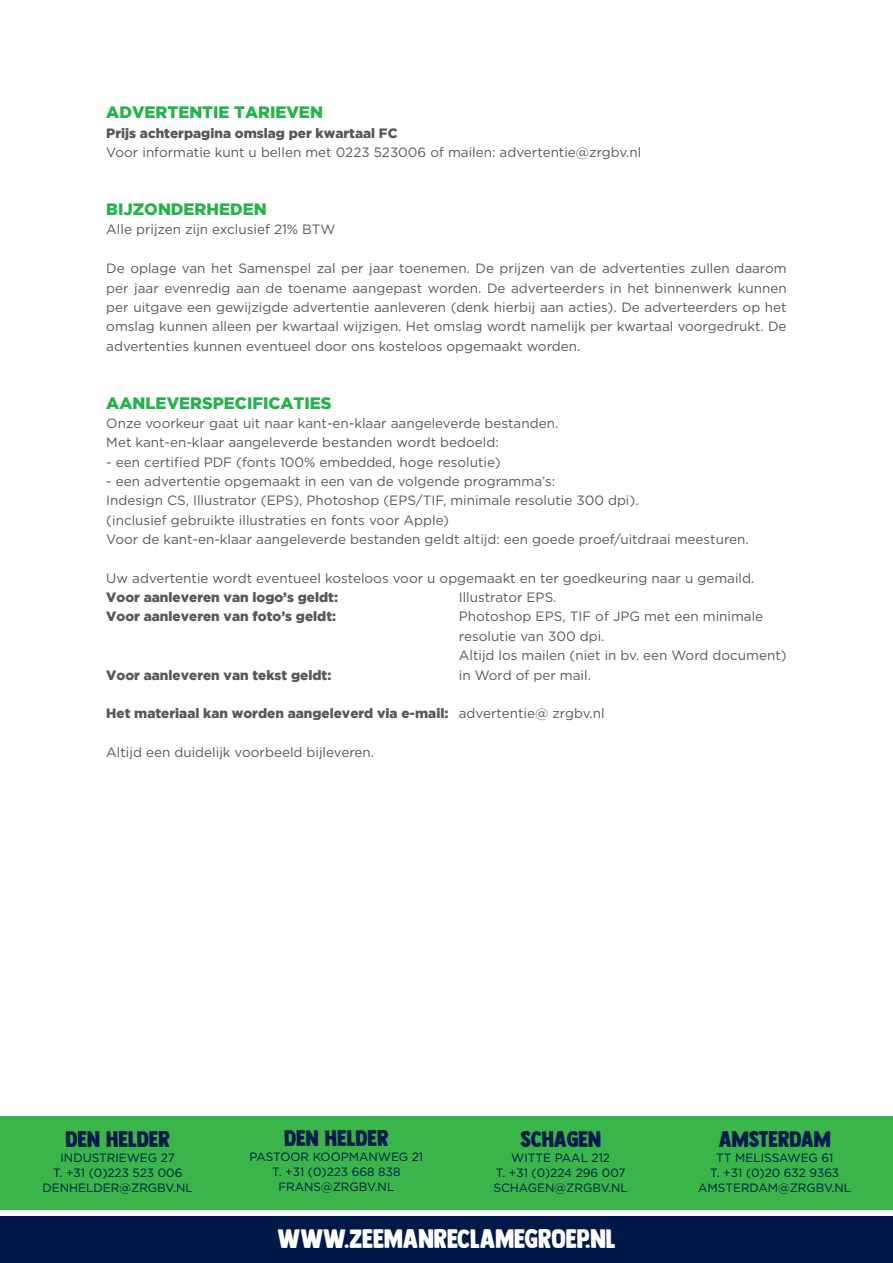
<style>
.page{position:relative;width:893px;height:1263px;background:#fff}
.page>*{position:absolute;margin:0;border:0;box-sizing:border-box;transform-origin:0 0}
.t1{font:26.7px "Longreach";color:#fff}
.t2{font:22.5px "Longreach";color:#00194b}
.t3{font:900 16.5px "Gotham";color:#23b24b}
.t4{font:13.5px/19.4px "Gotham";color:#57585a}
.t5{font:900 13.5px "Gotham";color:#57585a}
.t6{font:12px/15px "Gotham";color:#00194b;text-align:center}
.s1{font-weight:400}
</style>
<div class="page">
<div style="left:0;top:1213px;width:893px;height:50px;background:#00194b"></div>
<div style="left:0;top:1116px;width:893px;height:96px;background:#3ab54a"></div>
<div style="left:0;top:1210px;width:893px;height:5px;background:#fff"></div>
<p class="t3" style="left:106px;top:103px;width:218px">ADVERTENTIE TARIEVEN</p>
<p class="t5" style="left:106px;top:125px;width:293px">Prijs achterpagina omslag per kwartaal FC</p>
<p class="t4" style="left:106px;top:142px;width:537px">Voor informatie kunt u bellen met 0223 523006 of mailen: advertentie@zrgbv.nl</p>
<p class="t3" style="left:106px;top:200px;width:162px">BIJZONDERHEDEN</p>
<p class="t4" style="left:106px;top:220px;width:231px">Alle prijzen zijn exclusief 21% BTW</p>
<p class="t4" style="left:106px;top:258px;width:682px;text-align:justify">De oplage van het Samenspel zal per jaar toenemen. De prijzen van de advertenties zullen daarom per jaar evenredig aan de toename aangepast worden. De adverteerders in het binnenwerk kunnen per uitgave een gewijzigde advertentie aanleveren (denk hierbij aan acties). De adverteerders op het omslag kunnen alleen per kwartaal wijzigen. Het omslag wordt namelijk per kwartaal voorgedrukt. De advertenties kunnen eventueel door ons kosteloos opgemaakt worden.</p>
<p class="t3" style="left:106px;top:393px;width:227px">AANLEVERSPECIFICATIES</p>
<p class="t4" style="left:106px;top:413px;width:453px">Onze voorkeur gaat uit naar kant-en-klaar aangeleverde bestanden.<br>Met kant-en-klaar aangeleverde bestanden wordt bedoeld:</p>
<p class="t4" style="left:106px;top:452px;width:396px">- een certified PDF (fonts 100% embedded, hoge resolutie)</p>
<p class="t4" style="left:106px;top:471px;width:644px">- een advertentie opgemaakt in een van de volgende programma’s:<br>Indesign CS, Illustrator (EPS), Photoshop (EPS/TIF, minimale resolutie 300 dpi).<br>(inclusief gebruikte illustraties en fonts voor Apple)<br>Voor de kant-en-klaar aangeleverde bestanden geldt altijd: een goede proef/uitdraai meesturen.</p>
<p class="t4" style="left:106px;top:568px;width:650px">Uw advertentie wordt eventueel kosteloos voor u opgemaakt en ter goedkeuring naar u gemaild.</p>
<p class="t5" style="left:106px;top:589px;width:233px">Voor aanleveren van logo’s geldt:</p>
<p class="t4" style="left:459px;top:587px;width:99px">Illustrator EPS.</p>
<p class="t5" style="left:106px;top:609px;width:231px">Voor aanleveren van foto’s geldt:</p>
<p class="t4" style="left:459px;top:607px;width:329px">Photoshop EPS, TIF of JPG met een minimale resolutie van 300 dpi.<br>Altijd los mailen (niet in bv. een Word document)</p>
<p class="t5" style="left:106px;top:667px;width:226px">Voor aanleveren van tekst geldt:</p>
<p class="t4" style="left:459px;top:665px;width:134px">in Word of per mail.</p>
<p class="t5" style="left:106px;top:706px;width:500px">Het materiaal kan worden aangeleverd via e-mail: <span class="s1">advertentie@ zrgbv.nl</span></p>
<p class="t4" style="left:106px;top:742px;width:269px">Altijd een duidelijk voorbeeld bijleveren.</p>
<h2 class="t2" style="left:66px;top:1126px;width:106px">DEN HELDER</h2>
<p class="t6" style="left:43px;top:1150px;width:152px">INDUSTRIEWEG 27<br>T. +31 (0)223 523 006<br>DENHELDER@ZRGBV.NL</p>
<h2 class="t2" style="left:284px;top:1125px;width:106px">DEN HELDER</h2>
<p class="t6" style="left:249px;top:1149px;width:175px">PASTOOR KOOPMANWEG 21<br>T. +31 (0)223 668 838<br>FRANS@ZRGBV.NL</p>
<h2 class="t2" style="left:520px;top:1126px;width:82px">SCHAGEN</h2>
<p class="t6" style="left:494px;top:1150px;width:136px">WITTE PAAL 212<br>T. +31 (0)224 296 007<br>SCHAGEN@ZRGBV.NL</p>
<h1 class="t1" style="left:277px;top:1222px;width:340px">WWW.ZEEMANRECLAMEGROEP.NL</h1>
<h2 class="t2" style="left:719px;top:1126px;width:113px">AMSTERDAM</h2>
<p class="t6" style="left:698px;top:1150px;width:155px">TT MELISSAWEG 61<br>T. +31 (0)20 632 9363<br>AMSTERDAM@ZRGBV.NL</p>
</div>
